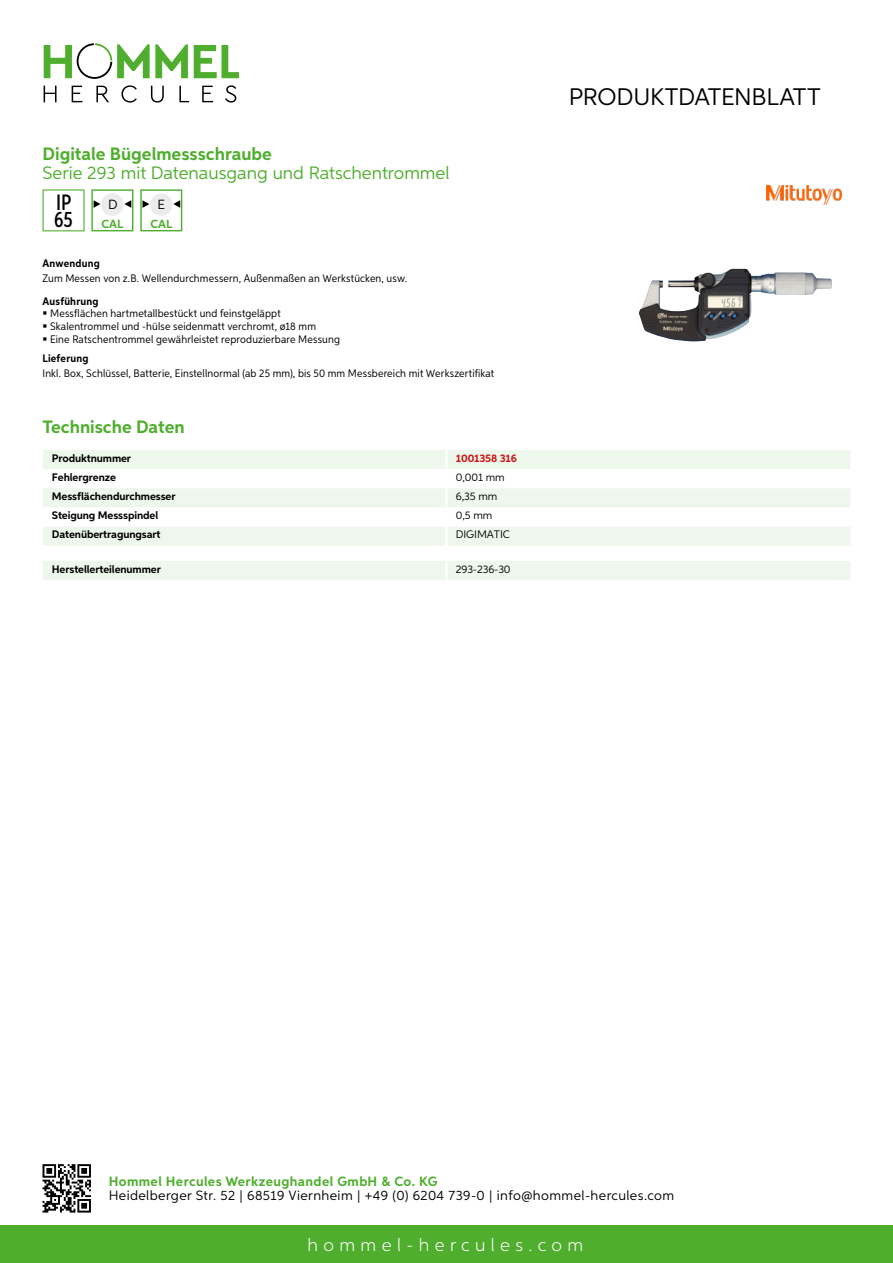
<style>
.page{position:relative;width:893px;height:1263px;background:#fff}
.page>*{position:absolute;margin:0;border:0;box-sizing:border-box;transform-origin:0 0}
.t1{font:24px "Aspira";letter-spacing:-.01em;color:#000}
.t2{font:500 22.2px/16.4px "Aspira XX Nar";color:#000}
.t3{font:18px "Aspira";color:#50ae2f}
.t4{font:700 18px "Aspira";color:#50ae2f}
.t5{font:300 18px "Aspira";letter-spacing:.3em;color:#fff}
.t6{font:13.5px "Aspira";letter-spacing:.03em;color:#000}
.t7{font:700 13.5px "Aspira";letter-spacing:.03em;color:#50ae2f}
.t8{font:13.35px "Aspira";color:#000}
.t9{font:700 11.85px "Aspira";color:#50ae2f}
.t10{font:10.95px/12.8px "Aspira Nar";letter-spacing:.015em;color:#000}
.t11{font:700 10.95px "Aspira";letter-spacing:-.01em;color:#000}
.t12{font:10.95px "Aspira";letter-spacing:-.01em;color:#000}
.t13{font:700 10.95px "Aspira Nar";letter-spacing:.02em;color:#000}
.t14{font:700 10.95px "Aspira";letter-spacing:-.01em;color:#cd1013}
</style>
<div class="page">
<div style="left:0;top:1226px;width:893px;height:37px;background:#50ae2f"></div>
<svg style="left:43px;top:1164px;width:48px;height:48px"></svg>
<svg style="left:194px;top:45px;width:45px;height:33px"></svg>
<svg style="left:44px;top:43px;width:144px;height:36px"></svg>
<svg style="left:44px;top:86px;width:13px;height:16px"></svg>
<svg style="left:72px;top:86px;width:10px;height:16px"></svg>
<svg style="left:96px;top:86px;width:13px;height:16px"></svg>
<svg style="left:121px;top:85px;width:16px;height:18px"></svg>
<svg style="left:151px;top:86px;width:13px;height:17px"></svg>
<svg style="left:179px;top:86px;width:10px;height:16px"></svg>
<svg style="left:202px;top:86px;width:11px;height:16px"></svg>
<svg style="left:225px;top:85px;width:11px;height:18px"></svg>
<div style="left:43px;top:450px;width:807px;height:96px;background:#eef7eb"></div>
<svg style="left:43px;top:469px;width:807px;height:57px"></svg>
<hr style="left:445px;top:450px;width:3px;height:19px;background:#fff">
<hr style="left:445px;top:469px;width:3px;height:19px;background:#fff">
<hr style="left:445px;top:488px;width:3px;height:19px;background:#fff">
<hr style="left:445px;top:507px;width:3px;height:19px;background:#fff">
<hr style="left:445px;top:526px;width:3px;height:20px;background:#fff">
<div style="left:43px;top:561px;width:807px;height:19px;background:#eef7eb"></div>
<hr style="left:445px;top:561px;width:3px;height:19px;background:#fff">
<svg style="left:43px;top:189px;width:42px;height:42px"></svg>
<div style="left:91px;top:189px;width:42px;height:42px;border:1px solid #50ae2f"></div>
<div style="left:101px;top:193px;width:23px;height:23px;background:#ececec;border-radius:50%"></div>
<svg style="left:124px;top:200px;width:7px;height:8px"></svg>
<svg style="left:94px;top:200px;width:6px;height:8px"></svg>
<div style="left:140px;top:189px;width:42px;height:42px;border:1px solid #50ae2f"></div>
<div style="left:150px;top:193px;width:23px;height:23px;background:#ececec;border-radius:50%"></div>
<svg style="left:173px;top:200px;width:7px;height:8px"></svg>
<svg style="left:142px;top:200px;width:7px;height:8px"></svg>
<img style="left:639px;top:269px;width:193px;height:73px">
<img style="left:766px;top:185px;width:76px;height:19px">
<h3 class="t4" style="left:43px;top:142px;width:231px">Digitale Bügelmessschraube</h3>
<h3 class="t3" style="left:43px;top:162px;width:408px">Serie 293 mit Datenausgang und Ratschentrommel</h3>
<h2 class="t2" style="left:54px;top:194px;width:20px">IP<br>65</h2>
<p class="t8" style="left:108px;top:196px;width:11px">d</p>
<p class="t9" style="left:101px;top:216px;width:23px">CAL</p>
<p class="t8" style="left:158px;top:196px;width:9px">e</p>
<p class="t9" style="left:150px;top:216px;width:23px">CAL</p>
<p class="t13" style="left:43px;top:257px;width:59px">Anwendung</p>
<p class="t10" style="left:43px;top:272px;width:366px">Zum Messen von z.B. Wellendurchmessern, Außenmaßen an Werkstücken, usw.</p>
<p class="t13" style="left:43px;top:294px;width:58px">Ausführung</p>
<p class="t10" style="left:50px;top:307px;width:291px">Messflächen hartmetallbestückt und feinstgeläppt<br>Skalentrommel und -hülse seidenmatt verchromt, ø18 mm<br>Eine Ratschentrommel gewährleistet reproduzierbare Messung</p>
<p class="t13" style="left:43px;top:352px;width:47px">Lieferung</p>
<p class="t10" style="left:43px;top:367px;width:453px">Inkl. Box, Schlüssel, Batterie, Einstellnormal (ab 25 mm), bis 50 mm Messbereich mit Werkszertifikat</p>
<h3 class="t4" style="left:43px;top:416px;width:144px">Technische Daten</h3>
<p class="t11" style="left:52px;top:451px;width:81px">Produktnummer</p>
<p class="t14" style="left:456px;top:451px;width:63px">1001358 316</p>
<p class="t11" style="left:52px;top:470px;width:66px">Fehlergrenze</p>
<p class="t12" style="left:456px;top:471px;width:50px">0,001 mm</p>
<p class="t11" style="left:52px;top:490px;width:125px">Messflächendurchmesser</p>
<p class="t12" style="left:456px;top:490px;width:43px">6,35 mm</p>
<p class="t11" style="left:52px;top:509px;width:108px">Steigung Messspindel</p>
<p class="t12" style="left:456px;top:509px;width:38px">0,5 mm</p>
<p class="t11" style="left:52px;top:528px;width:110px">Datenübertragungsart</p>
<p class="t12" style="left:456px;top:528px;width:56px">DIGIMATIC</p>
<p class="t11" style="left:52px;top:562px;width:111px">Herstellerteilenummer</p>
<p class="t12" style="left:456px;top:562px;width:56px">293-236-30</p>
<h1 class="t1" style="left:569px;top:82px;width:253px">Produktdatenblatt</h1>
<p class="t7" style="left:109px;top:1172px;width:330px">Hommel Hercules Werkzeughandel GmbH &amp; Co. KG</p>
<p class="t6" style="left:109px;top:1187px;width:567px">Heidelberger Str. 52 | 68519 Viernheim | +49 (0) 6204 739-0 | info@hommel-hercules.com</p>
<h3 class="t5" style="left:307px;top:1234px;width:277px">hommel-hercules.com</h3>
</div>
